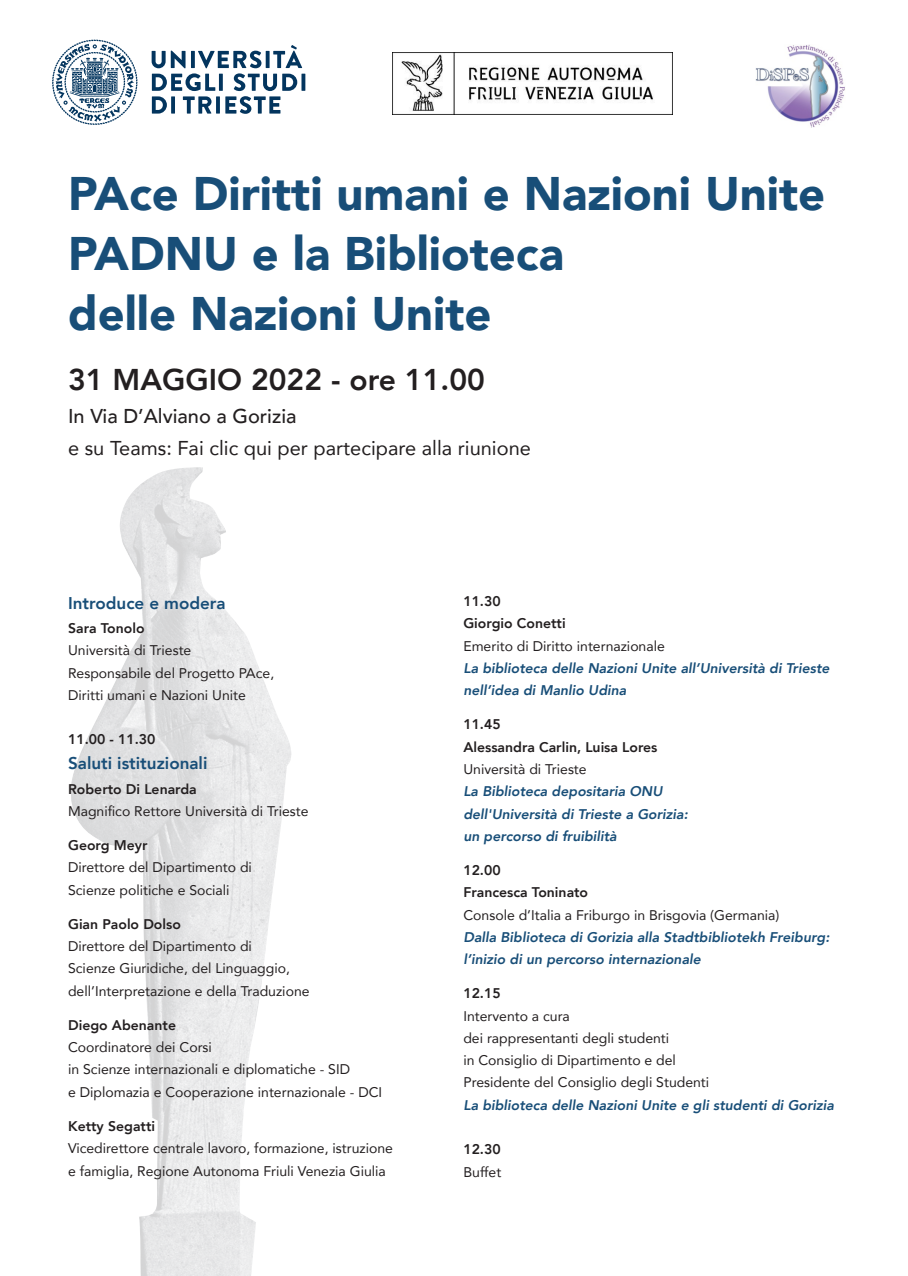
<style>
.page{position:relative;width:908px;height:1276px;background:#fff}
.page>*{position:absolute;margin:0;border:0;box-sizing:border-box;transform-origin:0 0}
.t1{font:900 47px "Avenir";color:#184e78}
.t2{font:800 30px "Avenir";color:#231f20}
.t3{font:20px "Avenir";color:#231f20}
.t4{font:500 20px "Avenir";color:#231f20}
.t5{font:800 17px "Avenir";color:#184e78}
.t6{font:14px "Avenir";color:#231f20}
.t7{font:italic 800 14px/22.3px "Avenir";color:#184e78}
.t8{font:800 14px "Avenir";color:#231f20}
</style>
<div class="page">
<img style="left:71px;top:467px;width:220px;height:809px">
<img style="left:755px;top:45px;width:90px;height:83px">
<svg style="left:151px;top:45px;width:154px;height:69px"></svg>
<svg style="left:52px;top:40px;width:85px;height:85px"></svg>
<img style="left:392px;top:52px;width:280px;height:62px">
<p class="t1" style="left:68px;top:163px;width:758px">PAce Diritti umani e Nazioni Unite</p>
<p class="t1" style="left:68px;top:223px;width:497px">PADNU e la Biblioteca</p>
<p class="t1" style="left:68px;top:283px;width:425px">delle Nazioni Unite</p>
<p class="t2" style="left:68px;top:360px;width:418px">31 MAGGIO 2022 - ore 11.00</p>
<p class="t4" style="left:68px;top:403px;width:230px">In Via D’Alviano a Gorizia</p>
<p class="t3" style="left:68px;top:435px;width:464px">e su Teams: Fai clic qui per partecipare alla riunione</p>
<p class="t5" style="left:68px;top:592px;width:159px">Introduce e modera</p>
<p class="t8" style="left:68px;top:619px;width:78px">Sara Tonolo</p>
<p class="t6" style="left:68px;top:641px;width:125px">Università di Trieste</p>
<p class="t6" style="left:68px;top:663px;width:207px">Responsabile del Progetto PAce,</p>
<p class="t6" style="left:68px;top:686px;width:179px">Diritti umani e Nazioni Unite</p>
<p class="t8" style="left:68px;top:730px;width:89px">11.00 - 11.30</p>
<p class="t5" style="left:68px;top:752px;width:141px">Saluti istituzionali</p>
<p class="t8" style="left:68px;top:779px;width:130px">Roberto Di Lenarda</p>
<p class="t6" style="left:68px;top:802px;width:242px">Magnifico Rettore Università di Trieste</p>
<p class="t8" style="left:68px;top:836px;width:81px">Georg Meyr</p>
<p class="t6" style="left:68px;top:858px;width:185px">Direttore del Dipartimento di</p>
<p class="t6" style="left:68px;top:880px;width:163px">Scienze politiche e Sociali</p>
<p class="t8" style="left:68px;top:915px;width:114px">Gian Paolo Dolso</p>
<p class="t6" style="left:68px;top:937px;width:185px">Direttore del Dipartimento di</p>
<p class="t6" style="left:68px;top:959px;width:223px">Scienze Giuridiche, del Linguaggio,</p>
<p class="t6" style="left:68px;top:981px;width:243px">dell’Interpretazione e della Traduzione</p>
<p class="t8" style="left:68px;top:1016px;width:109px">Diego Abenante</p>
<p class="t6" style="left:68px;top:1038px;width:145px">Coordinatore dei Corsi</p>
<p class="t6" style="left:68px;top:1060px;width:283px">in Scienze internazionali e diplomatiche - SID</p>
<p class="t6" style="left:68px;top:1082px;width:315px">e Diplomazia e Cooperazione internazionale - DCI</p>
<p class="t8" style="left:68px;top:1117px;width:88px">Ketty Segatti</p>
<p class="t6" style="left:68px;top:1139px;width:326px">Vicedirettore centrale lavoro, formazione, istruzione</p>
<p class="t6" style="left:68px;top:1161px;width:319px">e famiglia, Regione Autonoma Friuli Venezia Giulia</p>
<p class="t8" style="left:463px;top:592px;width:39px">11.30</p>
<p class="t8" style="left:463px;top:614px;width:104px">Giorgio Conetti</p>
<p class="t6" style="left:463px;top:636px;width:203px">Emerito di Diritto internazionale</p>
<p class="t7" style="left:463px;top:657px;width:367px">La biblioteca delle Nazioni Unite all’Università di Trieste nell’idea di Manlio Udina</p>
<p class="t8" style="left:463px;top:715px;width:39px">11.45</p>
<p class="t8" style="left:463px;top:737px;width:195px">Alessandra Carlin, Luisa Lores</p>
<p class="t6" style="left:463px;top:760px;width:125px">Università di Trieste</p>
<p class="t7" style="left:463px;top:780px;width:200px">La Biblioteca depositaria ONU</p>
<p class="t7" style="left:463px;top:803px;width:226px">dell'Università di Trieste a Gorizia:</p>
<p class="t7" style="left:463px;top:825px;width:155px">un percorso di fruibilità</p>
<p class="t8" style="left:463px;top:861px;width:39px">12.00</p>
<p class="t8" style="left:463px;top:883px;width:126px">Francesca Toninato</p>
<p class="t6" style="left:463px;top:905px;width:317px">Console d’Italia a Friburgo in Brisgovia (Germania)</p>
<p class="t7" style="left:463px;top:926px;width:367px">Dalla Biblioteca di Gorizia alla Stadtbibliotekh Freiburg:</p>
<p class="t7" style="left:463px;top:948px;width:239px">l’inizio di un percorso internazionale</p>
<p class="t8" style="left:463px;top:984px;width:39px">12.15</p>
<p class="t6" style="left:463px;top:1006px;width:108px">Intervento a cura</p>
<p class="t6" style="left:463px;top:1029px;width:207px">dei rappresentanti degli studenti</p>
<p class="t6" style="left:463px;top:1051px;width:214px">in Consiglio di Dipartimento e del</p>
<p class="t6" style="left:463px;top:1073px;width:247px">Presidente del Consiglio degli Studenti</p>
<p class="t7" style="left:463px;top:1094px;width:372px">La biblioteca delle Nazioni Unite e gli studenti di Gorizia</p>
<p class="t8" style="left:463px;top:1140px;width:39px">12.30</p>
<p class="t6" style="left:463px;top:1162px;width:39px">Buffet</p>
</div>
